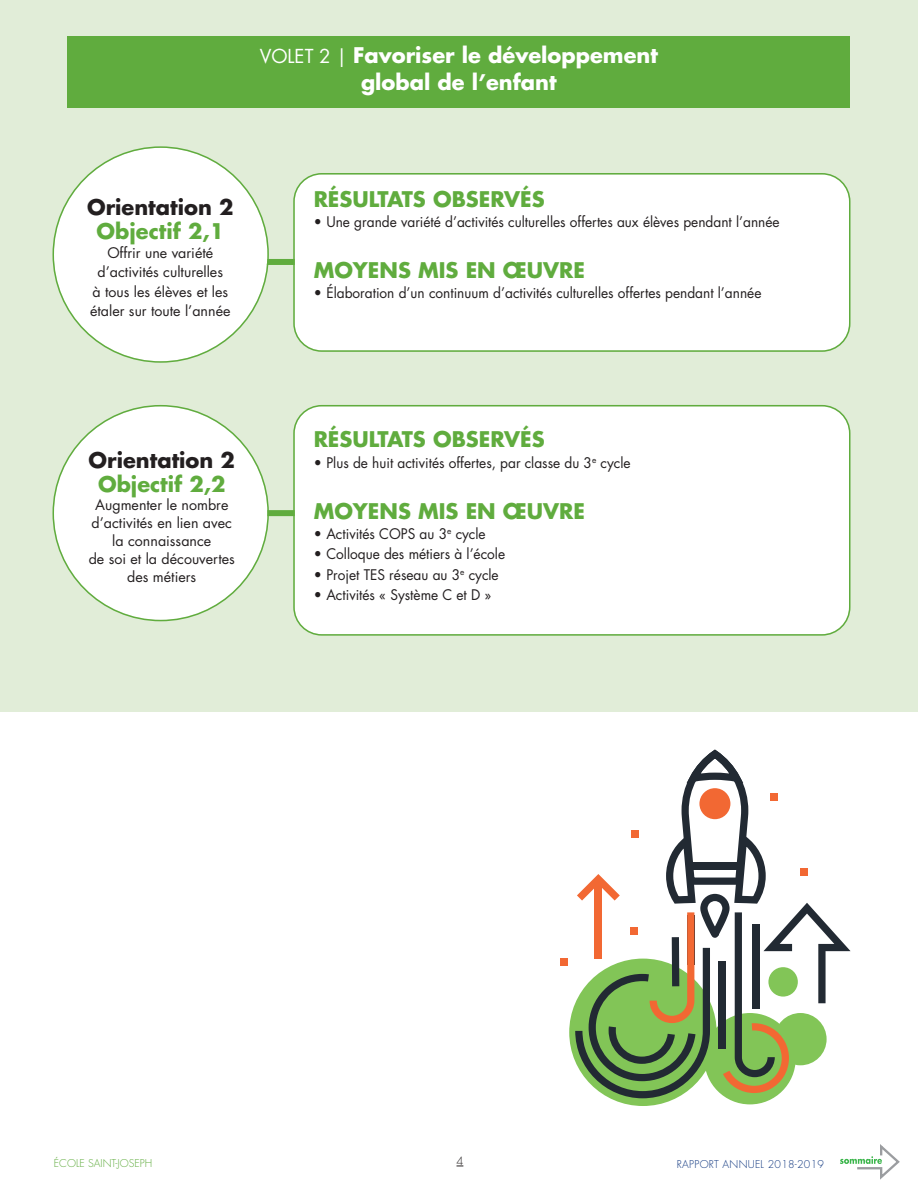
<style>
.page{position:relative;width:918px;height:1188px;background:#fff}
.page>*{position:absolute;margin:0;border:0;box-sizing:border-box;transform-origin:0 0}
.t1{font:700 21px "Futura";color:#60ac3e}
.t2{font:700 21px/27px "Futura";color:#fff;text-align:center}
.t3{font:700 21px "Futura";color:#231f20}
.t4{font:14.25px "Futura";color:#231f20;scale:.96 1}
.t5{font:14.25px/18px "Futura";color:#231f20;text-align:center}
.t6{font:300 11.1px "Futura";color:#231f20}
.t7{font:300 10.5px "Futura";letter-spacing:.025em;color:#113880}
.t8{font:300 10.5px "Futura";color:#60ac3e}
.s1{font-weight:400;font-size:18.75px}
</style>
<div class="page">
<div style="left:0;top:0;width:918px;height:712px;background:#e1edd8"></div>
<div style="left:68px;top:36px;width:782px;height:72px;background:#60ac3e"></div>
<svg style="left:840px;top:1144px;width:60px;height:36px"></svg>
<div style="left:252px;top:510px;width:124px;height:6px;background:#60ac3e"></div>
<svg style="left:52px;top:405px;width:217px;height:216px"></svg>
<div style="left:293px;top:405px;width:558px;height:231px;background:#fff"></div>
<div style="left:252px;top:259px;width:124px;height:6px;background:#60ac3e"></div>
<svg style="left:52px;top:146px;width:217px;height:217px"></svg>
<div style="left:293px;top:173px;width:558px;height:179px;background:#fff"></div>
<div style="left:569px;top:959px;width:148px;height:147px;background:#82c557;border-radius:50%"></div>
<div style="left:704px;top:1013px;width:92px;height:91px;background:#82c557;border-radius:50%"></div>
<div style="left:560px;top:958px;width:8px;height:8px;background:#f26833"></div>
<svg style="left:575px;top:750px;width:276px;height:348px"></svg>
<div style="left:595px;top:879px;width:7px;height:79px;background:#f26833"></div>
<h1 class="t2" style="left:260px;top:43px;width:400px"><span class="s1">VOLET 2 |</span> Favoriser le développement global de l’enfant</h1>
<h1 class="t3" style="left:87px;top:197px;width:148px">Orientation 2</h1>
<h1 class="t1" style="left:97px;top:221px;width:129px">Objectif 2,1</h1>
<p class="t5" style="left:90px;top:244px;width:142px;line-height:19.5px">Offrir une variété d’activités culturelles<br>à tous les élèves et les étaler sur toute l’année</p>
<h1 class="t1" style="left:314px;top:189px;width:233px">RÉSULTATS OBSERVÉS</h1>
<p class="t4" style="left:314px;top:215px;width:487px">• Une grande variété d’activités culturelles offertes aux élèves pendant l’année</p>
<h1 class="t1" style="left:314px;top:260px;width:273px">MOYENS MIS EN ŒUVRE</h1>
<p class="t4" style="left:314px;top:286px;width:468px">• Élaboration d’un continuum d’activités culturelles offertes pendant l’année</p>
<h1 class="t3" style="left:89px;top:450px;width:148px">Orientation 2</h1>
<h1 class="t1" style="left:98px;top:474px;width:129px">Objectif 2,2</h1>
<p class="t5" style="left:89px;top:497px;width:148px">Augmenter le nombre d’activités en lien avec la connaissance<br>de soi et la découvertes des métiers</p>
<h1 class="t1" style="left:314px;top:430px;width:233px">RÉSULTATS OBSERVÉS</h1>
<p class="t4" style="left:314px;top:456px;width:332px">• Plus de huit activités offertes, par classe du 3<sup>e</sup> cycle</p>
<h1 class="t1" style="left:314px;top:501px;width:273px">MOYENS MIS EN ŒUVRE</h1>
<p class="t4" style="left:314px;top:527px;width:181px">• Activités COPS au 3<sup>e</sup> cycle</p>
<p class="t4" style="left:314px;top:548px;width:201px">• Colloque des métiers à l’école</p>
<p class="t4" style="left:314px;top:568px;width:194px">• Projet TES réseau au 3<sup>e</sup> cycle</p>
<p class="t4" style="left:314px;top:589px;width:187px">• Activités « Système C et D »</p>
<p class="t8" style="left:54px;top:1158px;width:100px">ÉCOLE SAINT-JOSEPH</p>
<p class="t6" style="left:457px;top:1156px;width:8px">4</p>
<p class="t7" style="left:677px;top:1159px;width:149px">RAPPORT ANNUEL 2018-2019</p>
</div>
